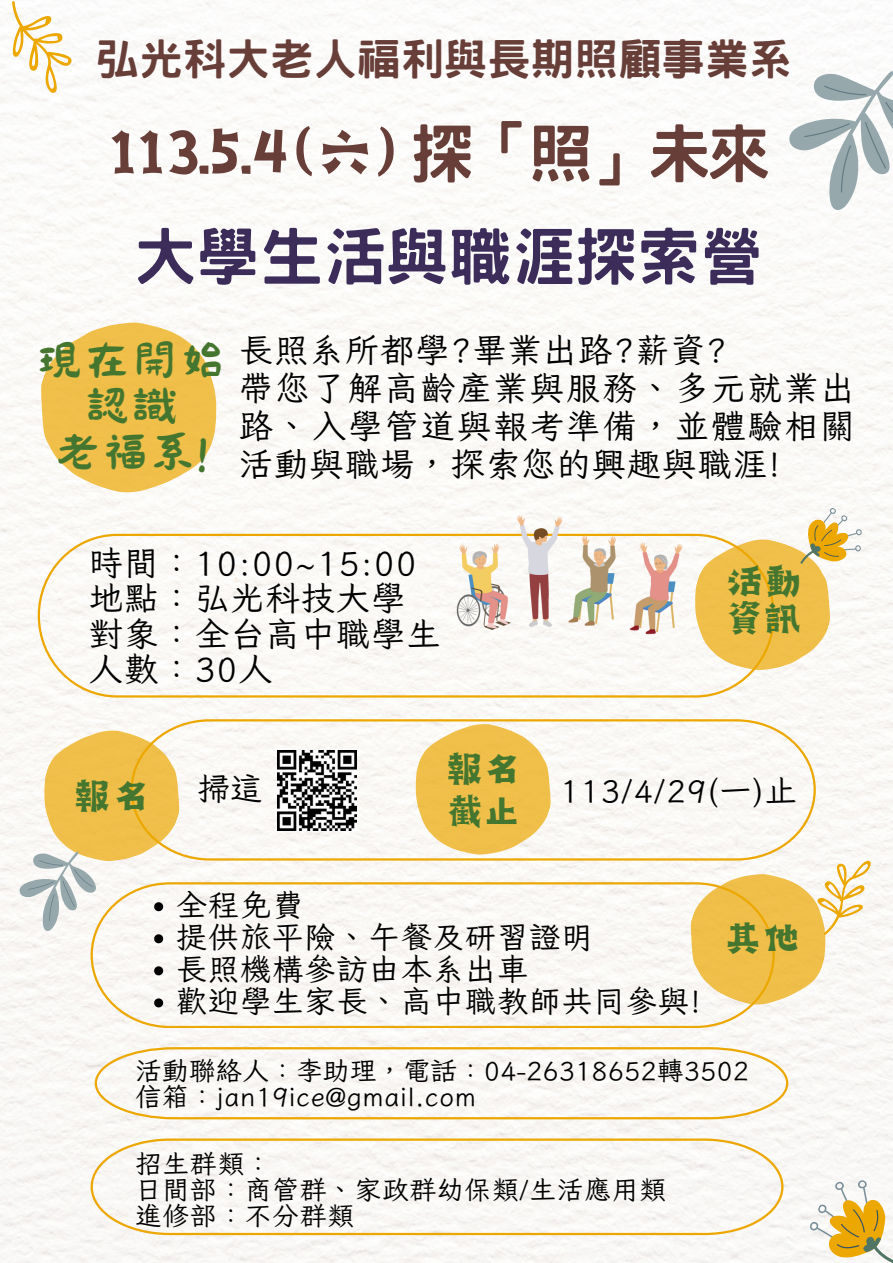
<style>
.page{position:relative;width:893px;height:1263px;background:#fff}
.page>*{position:absolute;margin:0;border:0;box-sizing:border-box;transform-origin:0 0}
.t1{font:800 63px "Han Wang Hei";color:#3b2c5a}
.t2{font:61.2px "Canva Joy Hei";color:#683e38}
.t3{font:46.5px/46.1px "Canva Li";letter-spacing:.045em;color:#45762f;text-align:center}
.t4{font:800 43.5px "Han Wang Hei";color:#683e38}
.t5{font:37.5px/37.1px "Canva Joy Hei";letter-spacing:.045em;color:#45762f}
.t6{font:33.75px/38.2px "Iansui 094";letter-spacing:.075em;color:#000}
.t7{font:33.75px/35.4px "Iansui 094";letter-spacing:.045em;color:#000}
.t8{font:32.25px "Iansui 094";color:#000}
.t9{font:31.5px "Iansui 094";color:#000}
.t10{font:30.75px "Iansui 094";letter-spacing:.045em;color:#000}
.t11{font:26.25px "Iansui 094";letter-spacing:.02em;color:#000}
.t12{font:26.25px "Iansui 094";letter-spacing:.045em;color:#000}
.s1{font-family:"Han Wang Hei";font-weight:800;font-size:64.5px}
</style>
<div class="page">
<img style="left:0;top:0;width:893px;height:1263px">
<svg style="left:751px;top:33px;width:142px;height:195px"></svg>
<svg style="left:95px;top:1047px;width:693px;height:72px"></svg>
<svg style="left:16px;top:297px;width:226px;height:219px"></svg>
<svg style="left:91px;top:882px;width:683px;height:146px"></svg>
<div style="left:38px;top:534px;width:736px;height:163px;background:#fbf9f6"></div>
<svg style="left:397px;top:706px;width:172px;height:167px"></svg>
<svg style="left:198px;top:719px;width:618px;height:141px"></svg>
<svg style="left:807px;top:1167px;width:86px;height:96px"></svg>
<svg style="left:671px;top:854px;width:201px;height:169px"></svg>
<svg style="left:676px;top:506px;width:196px;height:183px"></svg>
<svg style="left:0;top:0;width:94px;height:98px"></svg>
<img style="left:277px;top:750px;width:80px;height:80px">
<svg style="left:91px;top:1138px;width:692px;height:97px"></svg>
<img style="left:415px;top:434px;width:312px;height:234px">
<svg style="left:0;top:713px;width:198px;height:230px"></svg>
<svg style="left:154px;top:966px;width:9px;height:9px"></svg>
<svg style="left:154px;top:998px;width:9px;height:9px"></svg>
<p class="t4" style="left:96px;top:37px;width:697px">弘光科大老人福利與長期照顧事業系</p>
<h5 class="t2" style="left:108px;top:126px;width:663px">113.5.4(六) <span class="s1">探「照」未來</span></h5>
<h3 class="t1" style="left:133px;top:225px;width:631px">大學生活與職涯探索營</h3>
<p class="t3" style="left:37px;top:339px;width:189px">現在開始認識<br>老福系!</p>
<p class="t6" style="left:239px;top:330px;width:617px">長照系所都學?畢業出路?薪資?<br>帶您了解高齡產業與服務、多元就業出路、入學管道與報考準備，並體驗相關活動與職場，探索您的興趣與職涯!</p>
<h3 class="t7" style="left:89px;top:544px;width:349px">時間：10:00~15:00地點：弘光科技大學對象：全台高中職學生人數：30人</h3>
<h1 class="t5" style="left:74px;top:780px;width:76px">報名</h1>
<h2 class="t8" style="left:197px;top:772px;width:67px">掃這</h2>
<p class="t5" style="left:446px;top:752px;width:75px">報名</p>
<h4 class="t5" style="left:446px;top:795px;width:75px">截止</h4>
<p class="t5" style="left:726px;top:565px;width:76px">活動資訊</p>
<p class="t9" style="left:560px;top:774px;width:235px">113/4/29(一)止</p>
<h4 class="t10" style="left:176px;top:889px;width:129px">全程免費</h4>
<h5 class="t10" style="left:176px;top:921px;width:418px">提供旅平險、午餐及研習證明</h5>
<p class="t10" style="left:176px;top:953px;width:351px">長照機構參訪由本系出車</p>
<p class="t10" style="left:176px;top:985px;width:526px">歡迎學生家長、高中職教師共同參與!</p>
<p class="t5" style="left:725px;top:922px;width:76px">其他</p>
<h4 class="t11" style="left:135px;top:1057px;width:615px">活動聯絡人：李助理，電話：04-26318652轉3502</h4>
<p class="t11" style="left:135px;top:1083px;width:342px">信箱：jan19ice@gmail.com</p>
<p class="t11" style="left:135px;top:1149px;width:137px">招生群類：</p>
<h4 class="t12" style="left:135px;top:1175px;width:532px">日間部：商管群、家政群幼保類/生活應用類</h4>
<p class="t11" style="left:135px;top:1201px;width:220px">進修部：不分群類</p>
</div>
